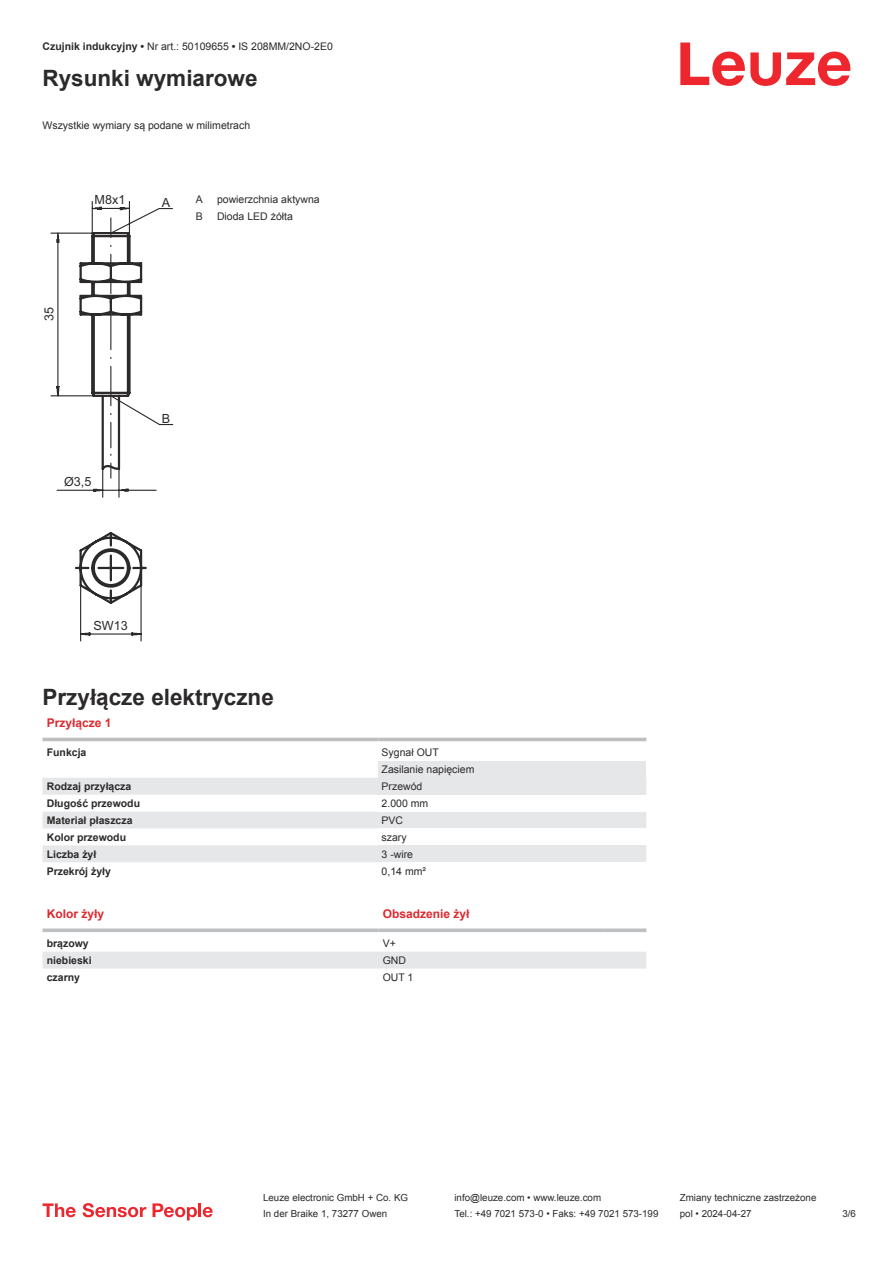
<style>
.page{position:relative;width:893px;height:1263px;background:#fff}
.page>*{position:absolute;margin:0;border:0;box-sizing:border-box;transform-origin:0 0}
.t1{font:700 22.5px "Arial";color:#2b292a}
.t2{font:12.6px "Arial";color:#2b292a}
.t3{font:700 12px "Arial";color:#db2a30}
.t4{font:10.5px/17px "Arial";color:#2b292a}
.t5{font:700 10.5px "Arial";color:#2b292a}
.t6{font:9.75px "Arial";color:#2b292a}
.s1{font-weight:700}
</style>
<div class="page">
<svg style="left:680px;top:43px;width:170px;height:43px"></svg>
<svg style="left:43px;top:737px;width:603px;height:5px"></svg>
<svg style="left:43px;top:778px;width:335px;height:84px;fill:#e6e7e9"></svg>
<hr style="left:43px;top:738px;width:335px;height:3px;background:#bdbfc1">
<hr style="left:378px;top:738px;width:268px;height:3px;background:#bdbfc1">
<div style="left:378px;top:761px;width:268px;height:17px;background:#e6e7e9"></div>
<div style="left:378px;top:778px;width:268px;height:17px;background:#e6e7e9"></div>
<div style="left:378px;top:811px;width:268px;height:17px;background:#e6e7e9"></div>
<div style="left:378px;top:845px;width:268px;height:17px;background:#e6e7e9"></div>
<svg style="left:43px;top:968px;width:603px;height:1px"></svg>
<div style="left:43px;top:952px;width:603px;height:16px;background:#e6e7e9"></div>
<svg style="left:43px;top:928px;width:335px;height:4px"></svg>
<svg style="left:378px;top:928px;width:226px;height:4px"></svg>
<svg style="left:604px;top:928px;width:42px;height:4px"></svg>
<svg style="left:43px;top:1203px;width:33px;height:14px"></svg>
<svg style="left:83px;top:1203px;width:63px;height:14px"></svg>
<svg style="left:153px;top:1203px;width:44px;height:17px"></svg>
<hr style="left:198px;top:1203px;width:3px;height:14px;background:#ed272d">
<svg style="left:203px;top:1207px;width:10px;height:10px"></svg>
<svg style="left:50px;top:201px;width:123px;height:440px"></svg>
<p class="t4" style="left:43px;top:39px;width:292px"><span class="s1">Czujnik indukcyjny •</span> Nr art.: 50109655 <span class="s1">•</span> IS 208MM/2NO-2E0</p>
<h1 class="t1" style="left:43px;top:69px;width:217px">Rysunki wymiarowe</h1>
<p class="t4" style="left:43px;top:116px;width:209px">Wszystkie wymiary są podane w milimetrach</p>
<p class="t2" style="left:44px;top:321px;width:16px;rotate:-90deg">35</p>
<p class="t2" style="left:95px;top:195px;width:32px">M8x1</p>
<p class="t2" style="left:64px;top:476px;width:29px">Ø3,5</p>
<p class="t2" style="left:162px;top:197px;width:10px">A</p>
<p class="t4" style="left:196px;top:192px;width:9px">A</p>
<p class="t4" style="left:217px;top:192px;width:104px">powierzchnia aktywna</p>
<p class="t4" style="left:196px;top:209px;width:9px">B</p>
<p class="t4" style="left:217px;top:208px;width:77px">Dioda LED żółta</p>
<p class="t2" style="left:162px;top:413px;width:10px">B</p>
<p class="t2" style="left:94px;top:620px;width:36px">SW13</p>
<h1 class="t1" style="left:43px;top:681px;width:233px">Przyłącze elektryczne</h1>
<p class="t3" style="left:47px;top:714px;width:66px">Przyłącze 1</p>
<p class="t5" style="left:47px;top:748px;width:41px">Funkcja</p>
<p class="t4" style="left:382px;top:744px;width:94px">Sygnał OUT<br>Zasilanie napięciem</p>
<p class="t5" style="left:47px;top:779px;width:86px">Rodzaj przyłącza</p>
<p class="t4" style="left:382px;top:779px;width:42px">Przewód</p>
<p class="t5" style="left:47px;top:796px;width:95px">Długość przewodu</p>
<p class="t4" style="left:382px;top:796px;width:48px">2.000 mm</p>
<p class="t5" style="left:47px;top:813px;width:87px">Materiał płaszcza</p>
<p class="t4" style="left:382px;top:811px;width:23px">PVC</p>
<p class="t5" style="left:47px;top:833px;width:81px">Kolor przewodu</p>
<p class="t4" style="left:382px;top:829px;width:27px">szary</p>
<p class="t5" style="left:47px;top:846px;width:51px">Liczba żył</p>
<p class="t4" style="left:382px;top:846px;width:33px">3 -wire</p>
<p class="t5" style="left:47px;top:863px;width:66px">Przekrój żyły</p>
<p class="t4" style="left:382px;top:862px;width:46px">0,14 mm²</p>
<p class="t3" style="left:47px;top:905px;width:59px">Kolor żyły</p>
<p class="t3" style="left:383px;top:905px;width:88px">Obsadzenie żył</p>
<p class="t5" style="left:47px;top:936px;width:44px">brązowy</p>
<p class="t4" style="left:383px;top:935px;width:15px">V+</p>
<p class="t5" style="left:47px;top:953px;width:46px">niebieski</p>
<p class="t4" style="left:383px;top:952px;width:25px">GND</p>
<p class="t5" style="left:47px;top:973px;width:35px">czarny</p>
<p class="t4" style="left:383px;top:969px;width:32px">OUT 1</p>
<p class="t6" style="left:263px;top:1191px;width:146px">Leuze electronic GmbH + Co. KG</p>
<p class="t6" style="left:454px;top:1191px;width:148px">info@leuze.com • www.leuze.com</p>
<p class="t6" style="left:680px;top:1191px;width:138px">Zmiany techniczne zastrzeżone</p>
<p class="t6" style="left:263px;top:1210px;width:126px">In der Braike 1, 73277 Owen</p>
<p class="t6" style="left:454px;top:1207px;width:205px">Tel.: +49 7021 573-0 • Faks: +49 7021 573-199</p>
<p class="t6" style="left:680px;top:1207px;width:73px">pol • 2024-04-27</p>
<p class="t6" style="left:842px;top:1210px;width:15px">3 /6</p>
</div>
